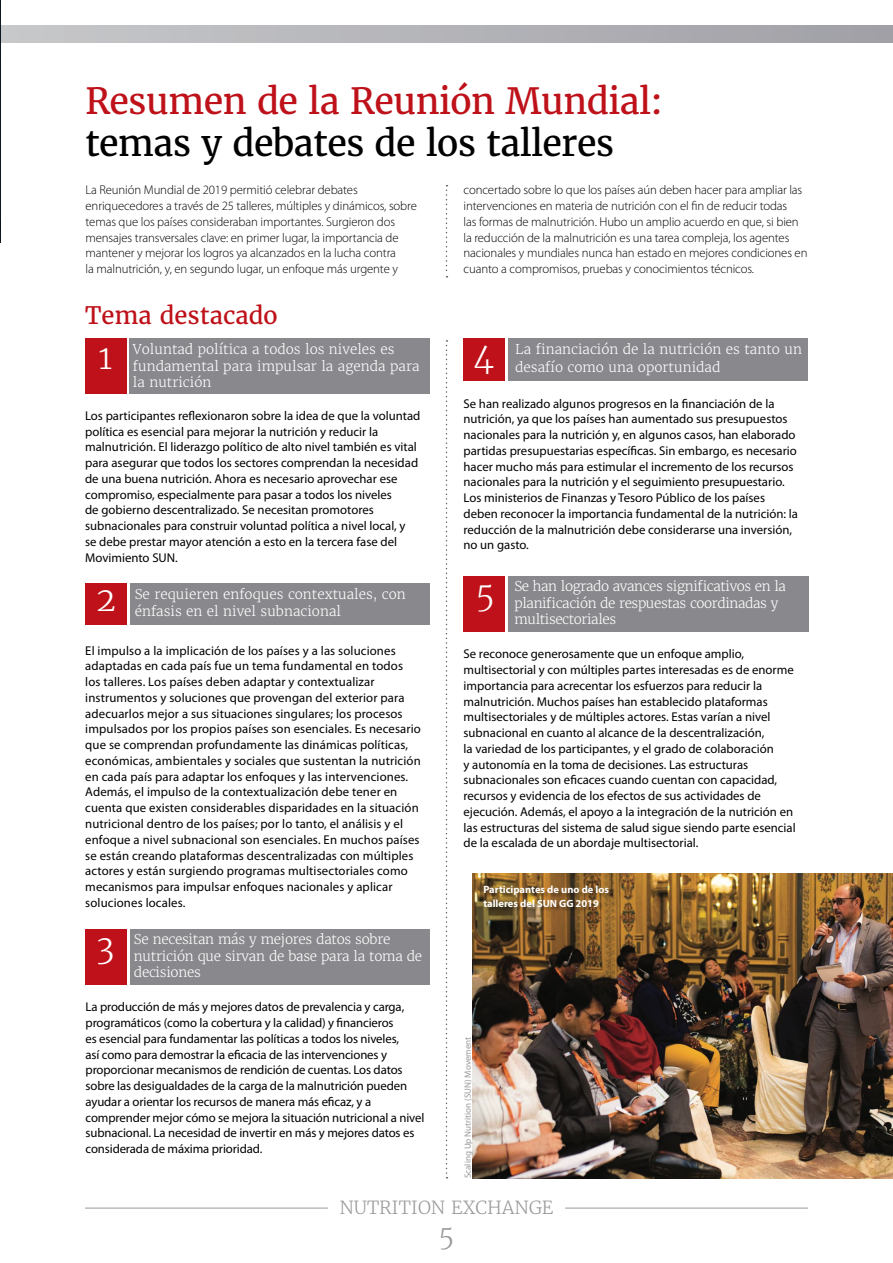
<style>
.page{position:relative;width:893px;height:1263px;background:#fff}
.page>*{position:absolute;margin:0;border:0;box-sizing:border-box;transform-origin:0 0}
.t1{font:36px "Merriweather";letter-spacing:-.02em;color:#be1119}
.t2{font:36px "Merriweather";letter-spacing:-.02em;color:#000}
.t3{font:300 33px "Merriweather";color:#fff}
.t4{font:300 27px "Merriweather";color:#999}
.t5{font:24px "Merriweather";color:#be1119}
.t6{font:300 18px "Merriweather";color:#999}
.t7{font:300 13.5px/16.5px "Merriweather";color:#fff}
.t8{font:300 13.5px/16.5px "Merriweather";letter-spacing:-.03em;color:#fff}
.t9{font:300 13.5px/16.5px "Merriweather";letter-spacing:-.02em;color:#fff}
.t10{font:12.75px/15.8px "Myriad Pro";color:#000}
.t11{font:300 12.75px/15.8px "Myriad Pro";letter-spacing:-.01em;color:#000}
.t12{font:700 10.5px/13.5px "Myriad Pro";color:#fff}
.t13{font:9px "Myriad Pro";color:#999}
</style>
<div class="page">
<hr style="left:85px;top:1208px;width:243px;height:1px;background:#999">
<hr style="left:565px;top:1208px;width:243px;height:1px;background:#999">
<div style="left:0;top:26px;width:893px;height:17px;background:linear-gradient(to right,#c7c8ca,#a0a0a6)"></div>
<img style="left:472px;top:873px;width:421px;height:305px">
<div style="left:85px;top:338px;width:42px;height:56px;background:#be1119"></div>
<div style="left:130px;top:338px;width:300px;height:56px;background:#88888d"></div>
<div style="left:85px;top:583px;width:42px;height:42px;background:#be1119"></div>
<div style="left:130px;top:583px;width:300px;height:42px;background:#88888d"></div>
<div style="left:85px;top:929px;width:42px;height:56px;background:#be1119"></div>
<div style="left:130px;top:929px;width:300px;height:56px;background:#88888d"></div>
<svg style="left:446px;top:185px;width:1px;height:93px"></svg>
<svg style="left:446px;top:340px;width:1px;height:838px"></svg>
<div style="left:484px;top:886px;width:130px;height:26px;background:#000;opacity:.33"></div>
<div style="left:463px;top:576px;width:42px;height:56px;background:#be1119"></div>
<div style="left:508px;top:576px;width:300px;height:56px;background:#88888d"></div>
<div style="left:463px;top:338px;width:42px;height:43px;background:#be1119"></div>
<div style="left:509px;top:338px;width:299px;height:42px;background:#88888d"></div>
<img style="left:0;top:0;width:1px;height:242px">
<h1 class="t1" style="left:85px;top:79px;width:579px">Resumen de la Reunión Mundial:</h1>
<h1 class="t2" style="left:85px;top:121px;width:531px">temas y debates de los talleres</h1>
<p class="t11" style="left:86px;top:182px;width:333px">La Reunión Mundial de 2019 permitió celebrar debates enriquecedores a través de 25 talleres, múltiples y dinámicos, sobre temas que los países consideraban importantes. Surgieron dos mensajes transversales clave: en primer lugar, la importancia de mantener y mejorar los logros ya alcanzados en la lucha contra<br>la malnutrición, y, en segundo lugar, un enfoque más urgente y</p>
<p class="t11" style="left:463px;top:182px;width:345px">concertado sobre lo que los países aún deben hacer para ampliar las intervenciones en materia de nutrición con el fin de reducir todas<br>las formas de malnutrición. Hubo un amplio acuerdo en que, si bien la reducción de la malnutrición es una tarea compleja, los agentes nacionales y mundiales nunca han estado en mejores condiciones en cuanto a compromisos, pruebas y conocimientos técnicos.</p>
<h3 class="t5" style="left:85px;top:300px;width:194px">Tema destacado</h3>
<h2 class="t3" style="left:98px;top:337px;width:16px">1</h2>
<p class="t7" style="left:133px;top:341px;width:288px">Voluntad política a todos los niveles es fundamental para impulsar la agenda para la nutrición</p>
<p class="t10" style="left:85px;top:407px;width:337px">Los participantes reflexionaron sobre la idea de que la voluntad política es esencial para mejorar la nutrición y reducir la malnutrición. El liderazgo político de alto nivel también es vital para asegurar que todos los sectores comprendan la necesidad de una buena nutrición. Ahora es necesario aprovechar ese compromiso, especialmente para pasar a todos los niveles<br>de gobierno descentralizado. Se necesitan promotores subnacionales para construir voluntad política a nivel local, y<br>se debe prestar mayor atención a esto en la tercera fase del Movimiento SUN.</p>
<h2 class="t3" style="left:96px;top:579px;width:21px">2</h2>
<p class="t7" style="left:135px;top:586px;width:273px">Se requieren enfoques contextuales, con énfasis en el nivel subnacional</p>
<p class="t10" style="left:85px;top:642px;width:337px">El impulso a la implicación de los países y a las soluciones adaptadas en cada país fue un tema fundamental en todos los talleres. Los países deben adaptar y contextualizar instrumentos y soluciones que provengan del exterior para adecuarlos mejor a sus situaciones singulares; los procesos impulsados por los propios países son esenciales. Es necesario que se comprendan profundamente las dinámicas políticas, económicas, ambientales y sociales que sustentan la nutrición en cada país para adaptar los enfoques y las intervenciones.<br>Además, el impulso de la contextualización debe tener en cuenta que existen considerables disparidades en la situación nutricional dentro de los países; por lo tanto, el análisis y el enfoque a nivel subnacional son esenciales. En muchos países se están creando plataformas descentralizadas con múltiples actores y están surgiendo programas multisectoriales como mecanismos para impulsar enfoques nacionales y aplicar soluciones locales.</p>
<h2 class="t3" style="left:96px;top:926px;width:20px">3</h2>
<p class="t9" style="left:134px;top:931px;width:290px">Se necesitan más y mejores datos sobre nutrición que sirvan de base para la toma de decisiones</p>
<p class="t10" style="left:86px;top:999px;width:340px">La producción de más y mejores datos de prevalencia y carga, programáticos (como la cobertura y la calidad) y financieros<br>es esencial para fundamentar las políticas a todos los niveles,<br>así como para demostrar la eficacia de las intervenciones y proporcionar mecanismos de rendición de cuentas. Los datos sobre las desigualdades de la carga de la malnutrición pueden ayudar a orientar los recursos de manera más eficaz, y a comprender mejor cómo se mejora la situación nutricional a nivel subnacional. La necesidad de invertir en más y mejores datos es considerada de máxima prioridad.</p>
<h2 class="t3" style="left:473px;top:335px;width:22px">4</h2>
<p class="t7" style="left:515px;top:340px;width:288px;line-height:18px">La financiación de la nutrición es tanto un desafío como una oportunidad</p>
<p class="t10" style="left:463px;top:395px;width:336px">Se han realizado algunos progresos en la financiación de la nutrición, ya que los países han aumentado sus presupuestos nacionales para la nutrición y, en algunos casos, han elaborado partidas presupuestarias específicas. Sin embargo, es necesario hacer mucho más para estimular el incremento de los recursos nacionales para la nutrición y el seguimiento presupuestario.<br>Los ministerios de Finanzas y Tesoro Público de los países deben reconocer la importancia fundamental de la nutrición: la reducción de la malnutrición debe considerarse una inversión, no un gasto.</p>
<h2 class="t3" style="left:475px;top:573px;width:21px">5</h2>
<p class="t8" style="left:514px;top:578px;width:273px">Se han logrado avances significativos en la planificación de respuestas coordinadas y multisectoriales</p>
<p class="t10" style="left:463px;top:646px;width:334px">Se reconoce generosamente que un enfoque amplio, multisectorial y con múltiples partes interesadas es de enorme importancia para acrecentar los esfuerzos para reducir la malnutrición. Muchos países han establecido plataformas multisectoriales y de múltiples actores. Estas varían a nivel subnacional en cuanto al alcance de la descentralización,<br>la variedad de los participantes, y el grado de colaboración<br>y autonomía en la toma de decisiones. Las estructuras subnacionales son eficaces cuando cuentan con capacidad, recursos y evidencia de los efectos de sus actividades de ejecución. Además, el apoyo a la integración de la nutrición en las estructuras del sistema de salud sigue siendo parte esencial de la escalada de un abordaje multisectorial.</p>
<p class="t12" style="left:483px;top:882px;width:127px">Participantes de uno de los talleres del SUN GG 2019</p>
<p class="t13" style="left:462px;top:1178px;width:143px;rotate:-90deg">Scaling Up Nutrition (SUN) Movement</p>
<h3 class="t6" style="left:339px;top:1197px;width:216px">NUTRITION EXCHANGE</h3>
<h3 class="t4" style="left:439px;top:1218px;width:17px">5</h3>
</div>
